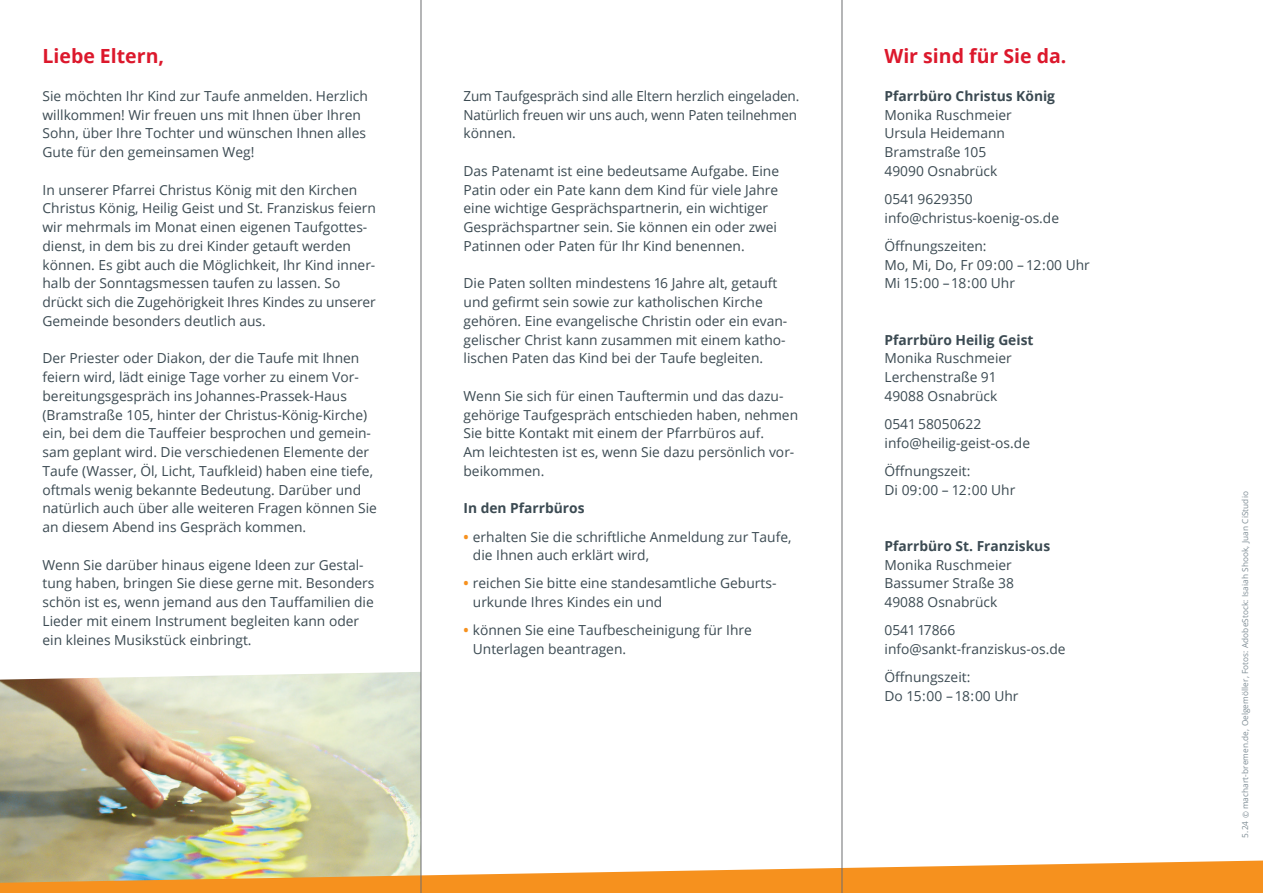
<style>
.page{position:relative;width:1263px;height:893px;background:#fff}
.page>*{position:absolute;margin:0;border:0;box-sizing:border-box;transform-origin:0 0}
.t1{font:700 19.5px "Open Sans";color:#dc182c}
.t2{font:13.8px/18.8px "Open Sans";color:#3b4a52}
.t3{font:700 13.8px "Open Sans";color:#3b4a52}
.t4{font:8.25px "Open Sans";letter-spacing:.01em;color:#808e96}
.s1{font-weight:700;color:#f6911e}
</style>
<div class="page">
<img style="left:0;top:672px;width:421px;height:188px">
<svg style="left:0;top:860px;width:1263px;height:33px"></svg>
<hr style="left:421px;top:0;width:1px;height:893px;background:#6c6d70">
<hr style="left:842px;top:0;width:1px;height:893px;background:#6c6d70">
<h1 class="t1" style="left:43px;top:43px;width:123px">Liebe Eltern,</h1>
<p class="t2" style="left:43px;top:86px;width:327px">Sie möchten Ihr Kind zur Taufe anmelden. Herzlich willkommen! Wir freuen uns mit Ihnen über Ihren Sohn, über Ihre Tochter und wünschen Ihnen alles Gute für den gemeinsamen Weg!</p>
<p class="t2" style="left:43px;top:180px;width:335px">In unserer Pfarrei Christus König mit den Kirchen Christus König, Heilig Geist und St. Franziskus feiern wir mehrmals im Monat einen eigenen Taufgottes&shy;dienst, in dem bis zu drei Kinder getauft werden können. Es gibt auch die Möglichkeit, Ihr Kind inner&shy;halb der Sonntagsmessen taufen zu lassen. So drückt sich die Zugehörigkeit Ihres Kindes zu unserer Gemeinde besonders deutlich aus.</p>
<p class="t2" style="left:43px;top:349px;width:336px">Der Priester oder Diakon, der die Taufe mit Ihnen feiern wird, lädt einige Tage vorher zu einem Vor&shy;bereitungsgespräch ins Johannes-Prassek-Haus (Bramstraße 105, hinter der Christus-König-Kirche) ein, bei dem die Tauffeier besprochen und gemein&shy;sam geplant wird. Die verschiedenen Elemente der Taufe (Wasser, Öl, Licht, Taufkleid) haben eine tiefe, oftmals wenig bekannte Bedeutung. Darüber und natürlich auch über alle weiteren Fragen können Sie an diesem Abend ins Gespräch kommen.</p>
<p class="t2" style="left:43px;top:555px;width:333px">Wenn Sie darüber hinaus eigene Ideen zur Gestal&shy;tung haben, bringen Sie diese gerne mit. Besonders schön ist es, wenn jemand aus den Tauffamilien die Lieder mit einem Instrument begleiten kann oder ein kleines Musikstück einbringt.</p>
<p class="t2" style="left:463px;top:86px;width:337px">Zum Taufgespräch sind alle Eltern herzlich eingeladen.<br>Natürlich freuen wir uns auch, wenn Paten teilnehmen können.</p>
<p class="t2" style="left:463px;top:161px;width:317px">Das Patenamt ist eine bedeutsame Aufgabe. Eine Patin oder ein Pate kann dem Kind für viele Jahre eine wichtige Gesprächspartnerin, ein wichtiger Gesprächspartner sein. Sie können ein oder zwei Patinnen oder Paten für Ihr Kind benennen.</p>
<p class="t2" style="left:463px;top:274px;width:325px">Die Paten sollten mindestens 16 Jahre alt, getauft und gefirmt sein sowie zur katholischen Kirche gehören. Eine evangelische Christin oder ein evan&shy;gelischer Christ kann zusammen mit einem katho&shy;lischen Paten das Kind bei der Taufe begleiten.</p>
<p class="t2" style="left:463px;top:386px;width:336px">Wenn Sie sich für einen Tauftermin und das dazu&shy;gehörige Taufgespräch entschieden haben, nehmen Sie bitte Kontakt mit einem der Pfarrbüros auf.<br>Am leichtesten ist es, wenn Sie dazu persönlich vor&shy;beikommen.</p>
<p class="t3" style="left:463px;top:499px;width:123px">In den Pfarrbüros</p>
<p class="t2" style="left:473px;top:527px;width:320px;text-indent:-9px"><span class="s1">•</span> erhalten Sie die schriftliche Anmeldung zur Taufe, die Ihnen auch erklärt wird,</p>
<p class="t2" style="left:473px;top:574px;width:304px;text-indent:-9px"><span class="s1">•</span> reichen Sie bitte eine standesamtliche Geburts&shy;urkunde Ihres Kindes ein und</p>
<p class="t2" style="left:473px;top:621px;width:280px;text-indent:-9px"><span class="s1">•</span> können Sie eine Taufbescheinigung für Ihre<br>Unterlagen beantragen.</p>
<h1 class="t1" style="left:884px;top:43px;width:183px">Wir sind für Sie da.</h1>
<p class="t3" style="left:884px;top:86px;width:172px">Pfarrbüro Christus König</p>
<p class="t2" style="left:884px;top:105px;width:129px">Monika Ruschmeier<br>Ursula Heidemann<br>Bramstraße 105<br>49090 Osnabrück</p>
<p class="t2" style="left:884px;top:189px;width:176px">0541 9629350 info@christus-koenig-os.de</p>
<p class="t2" style="left:884px;top:236px;width:207px">Öffnungszeiten:<br>Mo, Mi, Do, Fr 09:00 – 12:00 Uhr<br>Mi 15:00 – 18:00 Uhr</p>
<p class="t3" style="left:884px;top:330px;width:150px">Pfarrbüro Heilig Geist</p>
<p class="t2" style="left:884px;top:349px;width:129px">Monika Ruschmeier<br>Lerchenstraße 91<br>49088 Osnabrück</p>
<p class="t2" style="left:884px;top:414px;width:147px">0541 58050622 info@heilig-geist-os.de</p>
<p class="t2" style="left:884px;top:461px;width:132px">Öffnungszeit:<br>Di 09:00 – 12:00 Uhr</p>
<p class="t3" style="left:884px;top:536px;width:167px">Pfarrbüro St. Franziskus</p>
<p class="t2" style="left:884px;top:555px;width:131px">Monika Ruschmeier<br>Bassumer Straße 38<br>49088 Osnabrück</p>
<p class="t2" style="left:884px;top:621px;width:183px">0541 17866 info@sankt-franziskus-os.de</p>
<p class="t2" style="left:884px;top:667px;width:135px">Öffnungszeit:<br>Do 15:00 – 18:00 Uhr</p>
<p class="t4" style="left:1239px;top:838px;width:348px;rotate:-90deg">5.24 © machart-bremen.de, Oelgemöller, Fotos: AdobeStock: Isaiah Shook, Juan CiStudio</p>
</div>
